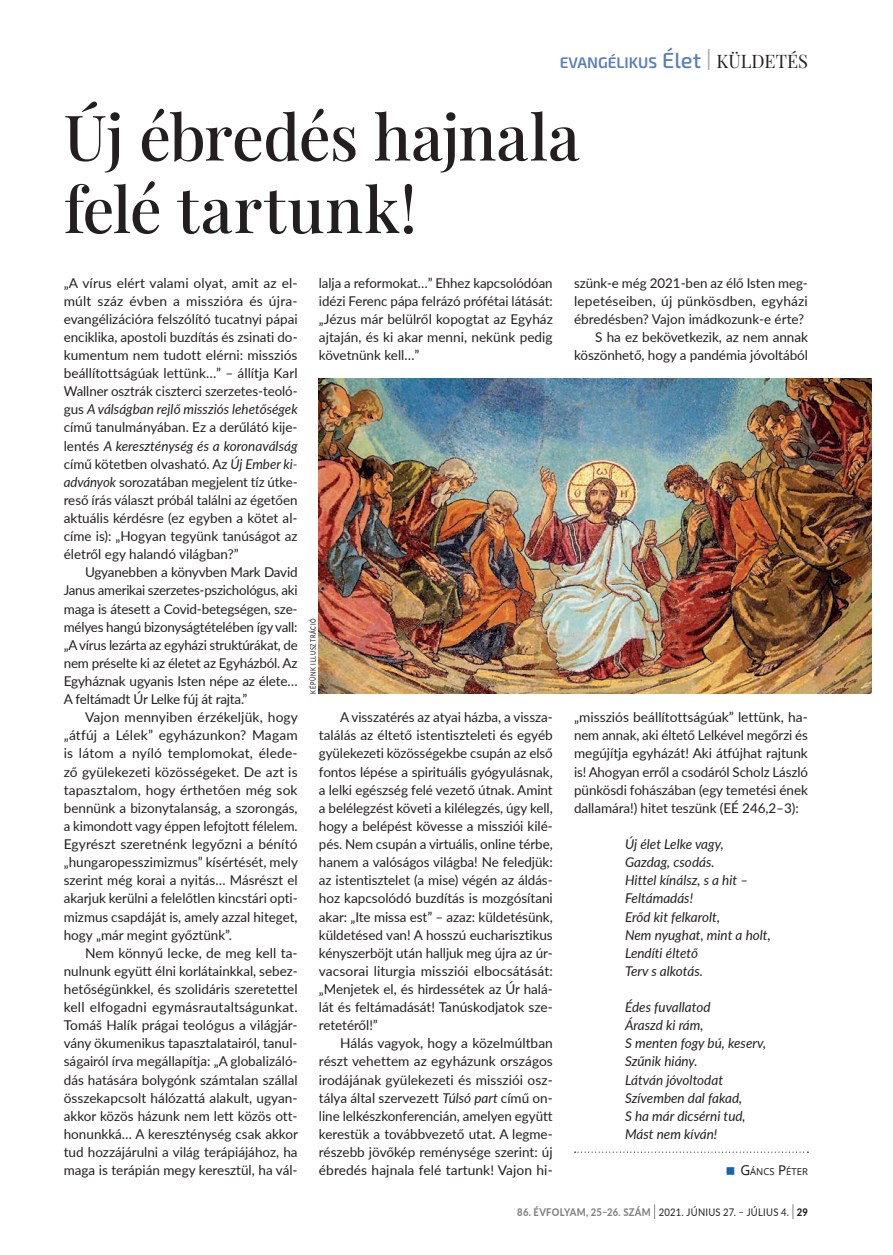
<style>
.page{position:relative;width:893px;height:1255px;background:#fff}
.page>*{position:absolute;margin:0;border:0;box-sizing:border-box;transform-origin:0 0}
.t1{font:500 63px/72.4px "Playfair Display";letter-spacing:-.01em;color:#231f20}
.t2{font:600 15.3px "Exo 2";color:#577dbb}
.t3{font:13.5px/18.1px "Lato";color:#231f20;text-align:justify}
.t4{font:italic 13.5px/18.1px "Lato";color:#231f20}
.t5{font:10.5px "Lato";letter-spacing:.03em;color:#231f20;scale:.9 1}
.t6{font:9.45px "Noto Sans";color:#231f20}
.t7{font:500 7.5px "Lato";letter-spacing:.13em;color:#231f20;scale:.75 1}
.s1{font-weight:500;font-size:21.9px}
.s2{font-weight:300;font-size:30.6px;color:#a8a9ad}
.s3{font-family:"Playfair Display";font-weight:400;font-size:18.15px;color:#231f20}
.s4{font-style:italic}
.s5{font-size:13.5px}
.s6{font-weight:800;color:#808285}
.s7{font-weight:300;font-size:21px}
.s8{font-weight:800}
</style>
<div class="page">
<svg style="left:575px;top:1151px;width:233px;height:1px"></svg>
<img style="left:319px;top:378px;width:553px;height:315px">
<p class="t2" style="left:560px;top:53px;width:250px">EVANGÉLIKUS <span class="s1">Élet</span> <span class="s2">I</span> <span class="s3">KÜLDETÉS</span></p>
<h1 class="t1" style="left:64px;top:95px;width:517px">Új ébredés hajnala felé tartunk!</h1>
<p class="t3" style="left:64px;top:273px;width:235px">„A vírus elért valami olyat, amit az el&shy;múlt száz évben a misszióra és újra&shy;evangélizációra felszólító tucatnyi pápai enciklika, apostoli buzdítás és zsinati do&shy;kumentum nem tudott elérni: missziós beállítottságúak lettünk…” – állítja Karl Wallner osztrák ciszterci szerzetes-teoló&shy;gus <span class="s4">A válságban rejlő missziós lehetőségek </span>című tanulmányában. Ez a derűlátó kije&shy;lentés <span class="s4">A kereszténység és a koronaválság </span>című kötetben olvasható. Az <span class="s4">Új Ember ki&shy;adványok</span> sorozatában megjelent tíz útke&shy;reső írás választ próbál találni az égetően aktuális kérdésre (ez egyben a kötet al&shy;címe is): „Hogyan tegyünk tanúságot az életről egy halandó világban?”</p>
<p class="t3" style="left:64px;top:562px;width:235px;text-indent:21px">Ugyanebben a könyvben Mark David Janus amerikai szerzetes-pszichológus, aki maga is átesett a Covid-betegségen, sze&shy;mélyes hangú bizonyságtételében így vall: „A vírus lezárta az egyházi struktúrákat, de nem préselte ki az életet az Egyházból. Az Egyháznak ugyanis Isten népe az élete… A feltámadt Úr Lelke fúj át rajta.”</p>
<p class="t3" style="left:64px;top:707px;width:236px;text-indent:21px">Vajon mennyiben érzékeljük, hogy „átfúj a Lélek” egyházunkon? Magam is látom a nyíló templomokat, élede&shy;ző gyülekezeti közösségeket. De azt is tapasztalom, hogy érthetően még sok bennünk a bizonytalanság, a szorongás, a kimondott vagy éppen lefojtott félelem.<br>Egyrészt szeretnénk legyőzni a bénító „hungaropesszimizmus” kísértését, mely szerint még korai a nyitás… Másrészt el akarjuk kerülni a felelőtlen kincstári opti&shy;mizmus csapdáját is, amely azzal hiteget, hogy „már megint győztünk”.</p>
<p class="t3" style="left:64px;top:943px;width:236px;text-indent:21px">Nem könnyű lecke, de meg kell ta&shy;nulnunk együtt élni korlátainkkal, sebez&shy;hetőségünkkel, és szolidáris szeretettel kell elfogadni egymásrautaltságunkat.<br>Tomáš Halík prágai teológus a világjár&shy;vány ökumenikus tapasztalatairól, tanul&shy;ságairól írva megállapítja: „A globalizáló&shy;dás hatására bolygónk számtalan szállal összekapcsolt hálózattá alakult, ugyan&shy;akkor közös házunk nem lett közös ott&shy;honunkká… A kereszténység csak akkor tud hozzájárulni a világ terápiájához, ha maga is terápián megy keresztül, ha vál-</p>
<p class="t3" style="left:319px;top:273px;width:235px">lalja a reformokat…” Ehhez kapcsolódóan idézi Ferenc pápa felrázó prófétai látását: „Jézus már belülről kopogtat az Egyház ajtaján, és ki akar menni, nekünk pedig követnünk kell…”</p>
<p class="t3" style="left:574px;top:273px;width:235px;text-align:right">szünk-e még 2021-ben az élő Isten meg&shy;lepetéseiben, új pünkösdben, egyházi ébredésben? Vajon imádkozunk-e érte?<br>S ha ez bekövetkezik, az nem annak köszönhető, hogy a pandémia jóvoltából</p>
<p class="t7" style="left:308px;top:694px;width:102px;rotate:-90deg">KÉPÜNK ILLUSZTRÁCIÓ</p>
<p class="t3" style="left:319px;top:707px;width:235px;text-indent:21px">A visszatérés az atyai házba, a vissza&shy;találás az éltető istentiszteleti és egyéb gyülekezeti közösségekbe csupán az első fontos lépése a spirituális gyógyulásnak, a lelki egészség felé vezető útnak. Amint a belélegzést követi a kilélegzés, úgy kell, hogy a belépést kövesse a missziói kilé&shy;pés. Nem csupán a virtuális, online térbe, hanem a valóságos világba! Ne feledjük: az istentisztelet (a mise) végén az áldás&shy;hoz kapcsolódó buzdítás is mozgósítani akar: „Ite missa est” – azaz: küldetésünk, küldetésed van! A hosszú eucharisztikus kényszerböjt után halljuk meg újra az úr&shy;vacsorai liturgia missziói elbocsátását: „Menjetek el, és hirdessétek az Úr halá&shy;lát és feltámadását! Tanúskodjatok sze&shy;retetéről!”</p>
<p class="t3" style="left:319px;top:1033px;width:235px;text-indent:21px">Hálás vagyok, hogy a közelmúltban részt vehettem az egyházunk országos irodájának gyülekezeti és missziói osz&shy;tálya által szervezett <span class="s4">Túlsó part</span> című on&shy;line lelkészkonferencián, amelyen együtt kerestük a továbbvezető utat. A legme&shy;részebb jövőkép reménysége szerint: új ébredés hajnala felé tartunk! Vajon hi-</p>
<p class="t3" style="left:574px;top:707px;width:235px">„missziós beállítottságúak” lettünk, ha&shy;nem annak, aki éltető Lelkével megőrzi és megújítja egyházát! Aki átfújhat rajtunk is! Ahogyan erről a csodáról Scholz László pünkösdi fohászában (egy temetési ének dallamára!) hitet teszünk (EÉ 246,2–3):</p>
<p class="t4" style="left:625px;top:834px;width:147px">Új élet Lelke vagy,<br>Gazdag, csodás.<br>Hittel kínálsz, s a hit –<br>Feltámadás!<br>Erőd kit felkarolt,<br>Nem nyughat, mint a holt,<br>Lendíti éltető<br>Terv s alkotás.</p>
<p class="t4" style="left:625px;top:997px;width:142px">Édes fuvallatod<br>Áraszd ki rám,<br>S menten fogy bú, keserv,<br>Szűnik hiány.<br>Látván jóvoltodat<br>Szívemben dal fakad,<br>S ha már dicsérni tud,<br>Mást nem kíván!</p>
<p class="t6" style="left:740px;top:1165px;width:69px"><span class="s5">G</span>ÁNCS <span class="s5">P</span>ÉTER</p>
<p class="t5" style="left:517px;top:1204px;width:324px"><span class="s6">86. ÉVFOLYAM, 25–26. SZÁM</span> <span class="s7">I</span> 2021. JÚNIUS 27. – JÚLIUS 4. <span class="s7">I</span> <span class="s8">29</span></p>
</div>
